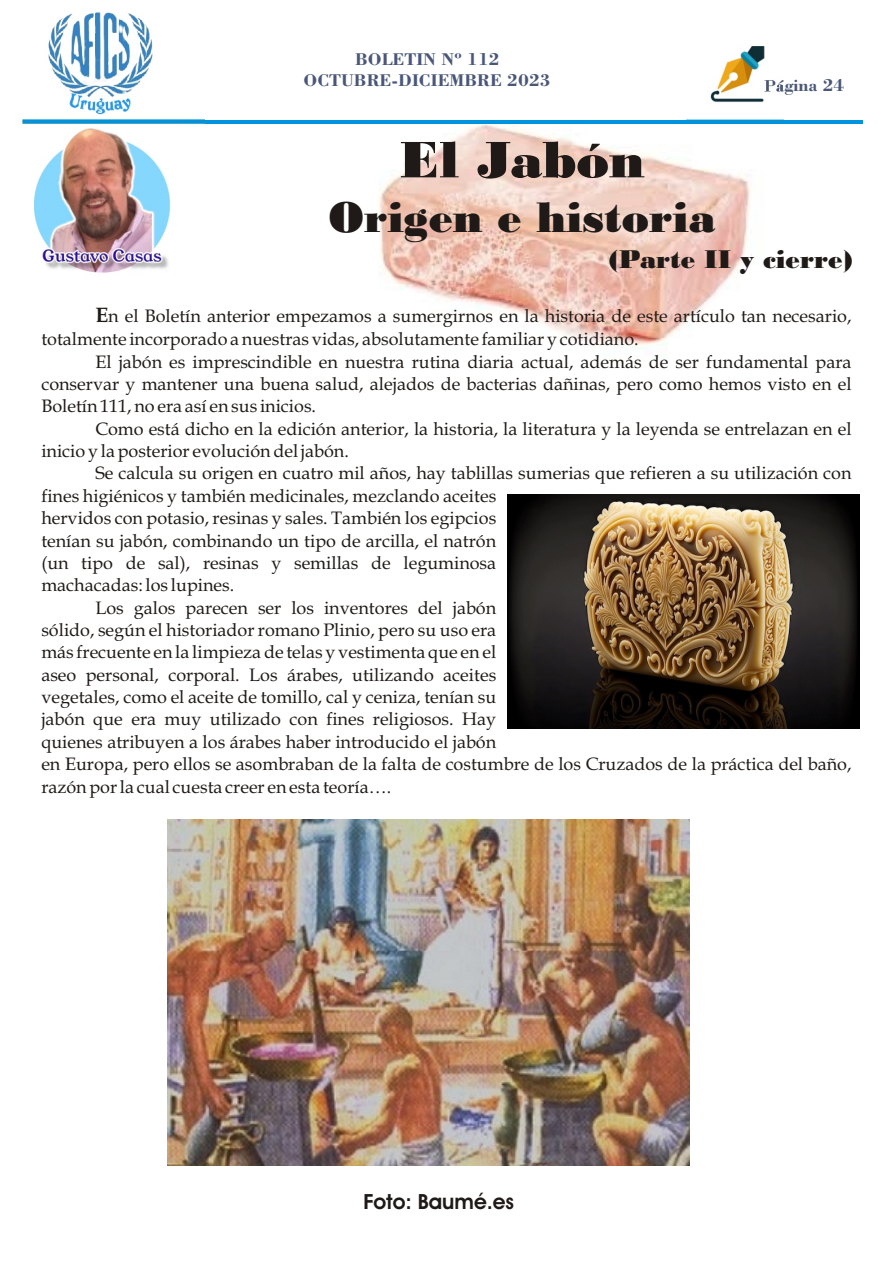
<style>
.page{position:relative;width:894px;height:1263px;background:#fff}
.page>*{position:absolute;margin:0;border:0;box-sizing:border-box;transform-origin:0 0}
.t1{font:700 54px "Bodoni MT Black";color:#1f1a17}
.t2{font:700 45px "Bodoni MT Black";color:#1f1a17}
.t3{font:700 27px "Bodoni MT Black";color:#1f1a17}
.t4{font:700 21px "Avant Garde Bk BT";color:#1f1a17}
.t5{font:18px/22.4px "Book Antiqua";color:#1f1a17}
.t6{font:18px/21.3px "Bodoni Bd BT";color:#4a5778;text-align:center}
.s1{font-weight:700;font-size:21px}
</style>
<div class="page">
<img style="left:379px;top:119px;width:372px;height:227px">
<hr style="left:23px;top:120px;width:840px;height:4px;background:#0094de">
<img style="left:21px;top:12px;width:183px;height:113px">
<img style="left:687px;top:46px;width:97px;height:75px">
<img style="left:22px;top:124px;width:161px;height:149px">
<img style="left:507px;top:494px;width:353px;height:235px">
<img style="left:167px;top:819px;width:523px;height:347px">
<p class="t6" style="left:304px;top:49px;width:249px">BOLETIN Nº 112<br>OCTUBRE-DICIEMBRE 2023</p>
<p class="t6" style="left:764px;top:76px;width:82px">Página 24</p>
<h1 class="t1" style="left:399px;top:141px;width:247px">El Jabón</h1>
<h2 class="t2" style="left:328px;top:202px;width:389px">Origen e historia</h2>
<h3 class="t3" style="left:609px;top:250px;width:245px">(Parte II y cierre)</h3>
<p class="t5" style="left:41px;top:307px;width:812px;line-height:22.8px;text-indent:54px"><span class="s1">E</span>n el Boletín anterior empezamos a sumergirnos en la historia de este artículo tan necesario, totalmente incorporado a nuestras vidas, absolutamente familiar y cotidiano.</p>
<p class="t5" style="left:41px;top:352px;width:812px;text-align:justify;text-indent:54px">El jabón es imprescindible en nuestra rutina diaria actual, además de ser fundamental para conservar y mantener una buena salud, alejados de bacterias dañinas, pero como hemos visto en el Boletín 111, no era así en sus inicios.</p>
<p class="t5" style="left:41px;top:419px;width:812px;text-indent:54px">Como está dicho en la edición anterior, la historia, la literatura y la leyenda se entrelazan en el inicio y la posterior evolución del jabón.</p>
<p class="t5" style="left:95px;top:464px;width:758px">Se calcula su origen en cuatro mil años, hay tablillas sumerias que refieren a su utilización con</p>
<p class="t5" style="left:41px;top:487px;width:456px">fines higiénicos y también medicinales, mezclando aceites</p>
<p class="t5" style="left:41px;top:509px;width:456px">hervidos con potasio, resinas y sales. También los egipcios</p>
<p class="t5" style="left:41px;top:531px;width:456px">tenían su jabón, combinando un tipo de arcilla, el natrón</p>
<p class="t5" style="left:41px;top:554px;width:456px">(un tipo de sal), resinas y semillas de leguminosa</p>
<p class="t5" style="left:41px;top:576px;width:194px">machacadas: los lupines.</p>
<p class="t5" style="left:95px;top:598px;width:402px">Los galos parecen ser los inventores del jabón</p>
<p class="t5" style="left:41px;top:621px;width:456px">sólido, según el historiador romano Plinio, pero su uso era</p>
<p class="t5" style="left:41px;top:643px;width:456px">más frecuente en la limpieza de telas y vestimenta que en el</p>
<p class="t5" style="left:41px;top:666px;width:456px">aseo personal, corporal. Los árabes, utilizando aceites</p>
<p class="t5" style="left:41px;top:688px;width:456px">vegetales, como el aceite de tomillo, cal y ceniza, tenían su</p>
<p class="t5" style="left:41px;top:710px;width:456px">jabón que era muy utilizado con fines religiosos. Hay</p>
<p class="t5" style="left:41px;top:733px;width:456px">quienes atribuyen a los árabes haber introducido el jabón</p>
<p class="t5" style="left:41px;top:755px;width:812px">en Europa, pero ellos se asombraban de la falta de costumbre de los Cruzados de la práctica del baño,</p>
<p class="t5" style="left:41px;top:777px;width:351px">razón por la cual cuesta creer en esta teoría….</p>
<p class="t4" style="left:363px;top:1193px;width:152px">Foto: Baumé.es</p>
</div>
